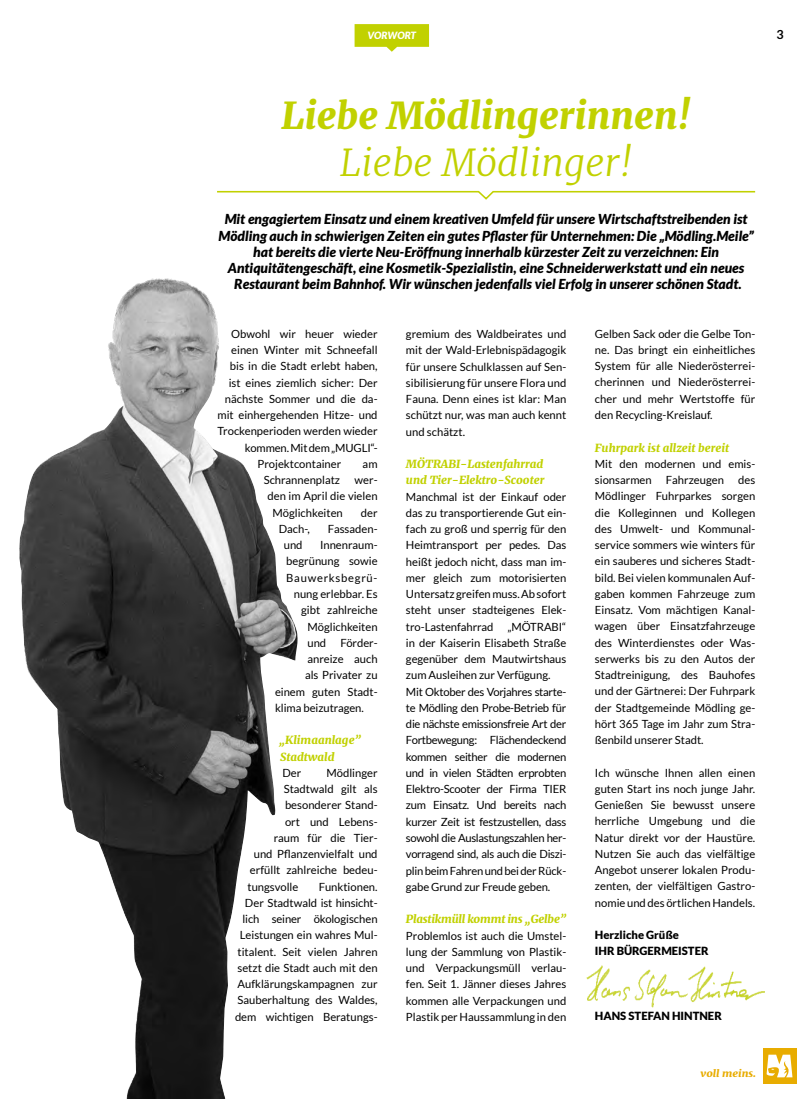
<style>
.page{position:relative;width:812px;height:1099px;background:#fff}
.page>*{position:absolute;margin:0;border:0;box-sizing:border-box;transform-origin:0 0}
.t1{font:italic 900 37.38px "Merriweather";color:#c1d100}
.t2{font:italic 300 37.38px "Merriweather";color:#c1d100}
.t3{font:italic 900 13.75px/16.2px "Lato";color:#000;text-align:center}
.t4{font:700 12.5px "Lato";color:#000}
.t5{font:11.25px/16.2px "Lato";color:#000;text-align:justify}
.t6{font:11.25px/16.2px "Lato";letter-spacing:-.025em;color:#000}
.t7{font:italic 900 11.25px/16.2px "Merriweather";color:#c1d100}
.t8{font:900 11.25px/16.2px "Lato";color:#000}
.t9{font:11.25px "Lato";letter-spacing:.065em;color:#000}
.t10{font:italic 900 10px "Merriweather";color:#e8ac00;scale:1.08 1}
.t11{font:italic 900 10px "Lato";color:#fff}
</style>
<div class="page">
<div style="left:762px;top:1048px;width:34px;height:36px;background:#e8ac00"></div>
<svg style="left:766px;top:1054px;width:26px;height:23px"></svg>
<svg style="left:354px;top:24px;width:75px;height:28px"></svg>
<img style="left:19px;top:278px;width:279px;height:820px">
<div style="left:30px;top:439px;width:16px;height:15px;background:#fff"></div>
<img style="left:586px;top:965px;width:179px;height:43px">
<svg style="left:217px;top:190px;width:539px;height:10px"></svg>
<p class="t11" style="left:367px;top:29px;width:50px">VORWORT</p>
<p class="t4" style="left:776px;top:27px;width:9px">3</p>
<h1 class="t1" style="left:281px;top:89px;width:411px">Liebe Mödlingerinnen!</h1>
<h1 class="t2" style="left:340px;top:136px;width:294px">Liebe Mödlinger!</h1>
<p class="t3" style="left:218px;top:211px;width:536px">Mit engagiertem Einsatz und einem kreativen Umfeld für unsere Wirtschaftstreibenden ist Mödling auch in schwierigen Zeiten ein gutes Pflaster für Unternehmen: Die „Mödling.Meile” hat bereits die vierte Neu-Eröffnung innerhalb kürzester Zeit zu verzeichnen: Ein Antiquitätengeschäft, eine Kosmetik-Spezialistin, eine Schneiderwerkstatt und ein neues Restaurant beim Bahnhof. Wir wünschen jedenfalls viel Erfolg in unserer schönen Stadt.</p>
<p class="t5" style="left:231px;top:325px;width:148px">Obwohl wir heuer wieder</p>
<p class="t5" style="left:231px;top:342px;width:148px">einen Winter mit Schneefall</p>
<p class="t5" style="left:230px;top:358px;width:149px">bis in die Stadt erlebt haben,</p>
<p class="t5" style="left:229px;top:374px;width:150px">ist eines ziemlich sicher: Der</p>
<p class="t5" style="left:225px;top:390px;width:154px">nächste Sommer und die da-</p>
<p class="t5" style="left:217px;top:407px;width:161px">mit einhergehenden Hitze- und</p>
<p class="t5" style="left:217px;top:423px;width:161px">Trockenperioden werden wieder</p>
<p class="t5" style="left:245px;top:439px;width:134px">kommen. Mit dem „MUGLI“-</p>
<p class="t5" style="left:257px;top:455px;width:85px">Projektcontainer</p>
<p class="t5" style="left:362px;top:455px;width:16px">am</p>
<p class="t5" style="left:264px;top:472px;width:78px">Schrannenplatz</p>
<p class="t5" style="left:354px;top:472px;width:24px">wer-</p>
<p class="t5" style="left:267px;top:488px;width:112px">den im April die vielen</p>
<p class="t5" style="left:272px;top:504px;width:72px">Möglichkeiten</p>
<p class="t5" style="left:361px;top:504px;width:18px">der</p>
<p class="t5" style="left:279px;top:520px;width:33px">Dach-,</p>
<p class="t5" style="left:327px;top:520px;width:51px">Fassaden-</p>
<p class="t5" style="left:284px;top:537px;width:20px">und</p>
<p class="t5" style="left:320px;top:537px;width:59px">Innenraum-</p>
<p class="t5" style="left:286px;top:553px;width:93px">begrünung sowie</p>
<p class="t9" style="left:286px;top:571px;width:93px">Bauwerksbegrü-</p>
<p class="t5" style="left:294px;top:585px;width:85px">nung erlebbar. Es</p>
<p class="t5" style="left:301px;top:602px;width:78px">gibt zahlreiche</p>
<p class="t5" style="left:307px;top:618px;width:72px">Möglichkeiten</p>
<p class="t5" style="left:307px;top:634px;width:20px">und</p>
<p class="t5" style="left:340px;top:634px;width:39px">Förder-</p>
<p class="t5" style="left:307px;top:650px;width:71px">anreize auch</p>
<p class="t5" style="left:305px;top:667px;width:74px">als Privater zu</p>
<p class="t5" style="left:275px;top:683px;width:104px">einem guten Stadt-</p>
<p class="t5" style="left:275px;top:699px;width:90px">klima beizutragen.</p>
<p class="t7" style="left:279px;top:731px;width:84px">„Klimaanlage”<br>Stadtwald</p>
<p class="t5" style="left:282px;top:764px;width:20px">Der</p>
<p class="t5" style="left:326px;top:764px;width:53px">Mödlinger</p>
<p class="t5" style="left:284px;top:780px;width:95px">Stadtwald gilt als</p>
<p class="t5" style="left:285px;top:797px;width:94px">besonderer Stand-</p>
<p class="t5" style="left:285px;top:813px;width:94px">ort und Lebens-</p>
<p class="t5" style="left:274px;top:829px;width:105px">raum für die Tier-</p>
<p class="t5" style="left:254px;top:845px;width:125px">und Pflanzenvielfalt und</p>
<p class="t5" style="left:250px;top:862px;width:129px">erfüllt zahlreiche bedeu-</p>
<p class="t5" style="left:247px;top:878px;width:52px">tungsvolle</p>
<p class="t5" style="left:235px;top:878px;width:144px;text-align:right">Funktionen.<br>Der Stadtwald ist hinsicht&shy;lich seiner ökologischen<br>Leistungen ein wahres Mul&shy;titalent. Seit vielen Jahren setzt die Stadt auch mit den<br>Aufklärungskampagnen zur<br>Sauberhaltung des Waldes, dem wichtigen Beratungs-</p>
<p class="t5" style="left:406px;top:326px;width:162px">gremium des Waldbeirates und mit der Wald-Erlebnispädagogik für unsere Schulklassen auf Sen&shy;sibilisierung für unsere Flora und Fauna. Denn eines ist klar: Man schützt nur, was man auch kennt und schätzt.</p>
<p class="t7" style="left:406px;top:455px;width:140px">MÖTRABI-Lastenfahrrad und Tier-Elektro-Scooter</p>
<p class="t5" style="left:406px;top:488px;width:162px">Manchmal ist der Einkauf oder das zu transportierende Gut ein&shy;fach zu groß und sperrig für den Heimtransport per pedes. Das heißt jedoch nicht, dass man im&shy;mer gleich zum motorisierten Untersatz greifen muss. Ab sofort steht unser stadteigenes Elek&shy;tro-Lastenfahrrad</p>
<p class="t6" style="left:406px;top:618px;width:162px;text-indent:101px">„MÖTRABI“ in der Kaiserin Elisabeth Straße gegenüber dem Mautwirtshaus zum Ausleihen zur Verfügung.<br>Mit Oktober des Vorjahres starte&shy;te Mödling den Probe-Betrieb für die nächste emissionsfreie Art der<br>Fortbewegung: Flächendeckend kommen seither die modernen und in vielen Städten erprobten<br>Elektro-Scooter der Firma TIER zum Einsatz. Und bereits nach kurzer Zeit ist festzustellen, dass sowohl die Auslastungszahlen her&shy;vorragend sind, als auch die Diszi&shy;plin beim Fahren und bei der Rück&shy;gabe Grund zur Freude geben.</p>
<p class="t7" style="left:406px;top:910px;width:162px">Plastikmüll kommt ins „Gelbe”</p>
<p class="t5" style="left:406px;top:927px;width:162px">Problemlos ist auch die Umstel&shy;lung der Sammlung von Plastik&shy;und Verpackungsmüll verlau&shy;fen. Seit 1. Jänner dieses Jahres kommen alle Verpackungen und Plastik per Haussammlung in den</p>
<p class="t5" style="left:595px;top:325px;width:162px">Gelben Sack oder die Gelbe Ton&shy;ne. Das bringt ein einheitliches System für alle Niederösterrei&shy;cherinnen und Niederösterrei&shy;cher und mehr Wertstoffe für den Recycling-Kreislauf.</p>
<p class="t7" style="left:595px;top:439px;width:135px">Fuhrpark ist allzeit bereit</p>
<p class="t5" style="left:595px;top:455px;width:162px">Mit den modernen und emis&shy;sionsarmen</p>
<p class="t5" style="left:595px;top:472px;width:162px;text-indent:143px">des Mödlinger Fuhrparkes sorgen die Kolleginnen und Kollegen des Umwelt- und Kommunal&shy;service sommers wie winters für ein sauberes und sicheres Stadt&shy;bild. Bei vielen kommunalen Auf&shy;gaben kommen Fahrzeuge zum Einsatz. Vom mächtigen Kanal&shy;wagen über Einsatzfahrzeuge des Winterdienstes oder Was&shy;serwerks bis zu den Autos der Stadtreinigung, des Bauhofes und der Gärtnerei: Der Fuhrpark der Stadtgemeinde Mödling ge&shy;hört 365 Tage im Jahr zum Stra&shy;ßenbild unserer Stadt.</p>
<p class="t5" style="left:595px;top:764px;width:162px">Ich wünsche Ihnen allen einen guten Start ins noch junge Jahr.<br>Genießen Sie bewusst unsere herrliche Umgebung und die Natur direkt vor der Haustüre.<br>Nutzen Sie auch das vielfältige Angebot unserer lokalen Produ&shy;zenten, der vielfältigen Gastro&shy;nomie und des örtlichen Handels.</p>
<p class="t8" style="left:595px;top:926px;width:115px">Herzliche Grüße<br>IHR BÜRGERMEISTER</p>
<p class="t5" style="left:665px;top:472px;width:60px">Fahrzeugen</p>
<p class="t8" style="left:595px;top:1007px;width:128px">HANS STEFAN HINTNER</p>
<p class="t10" style="left:700px;top:1066px;width:53px">voll meins.</p>
</div>
